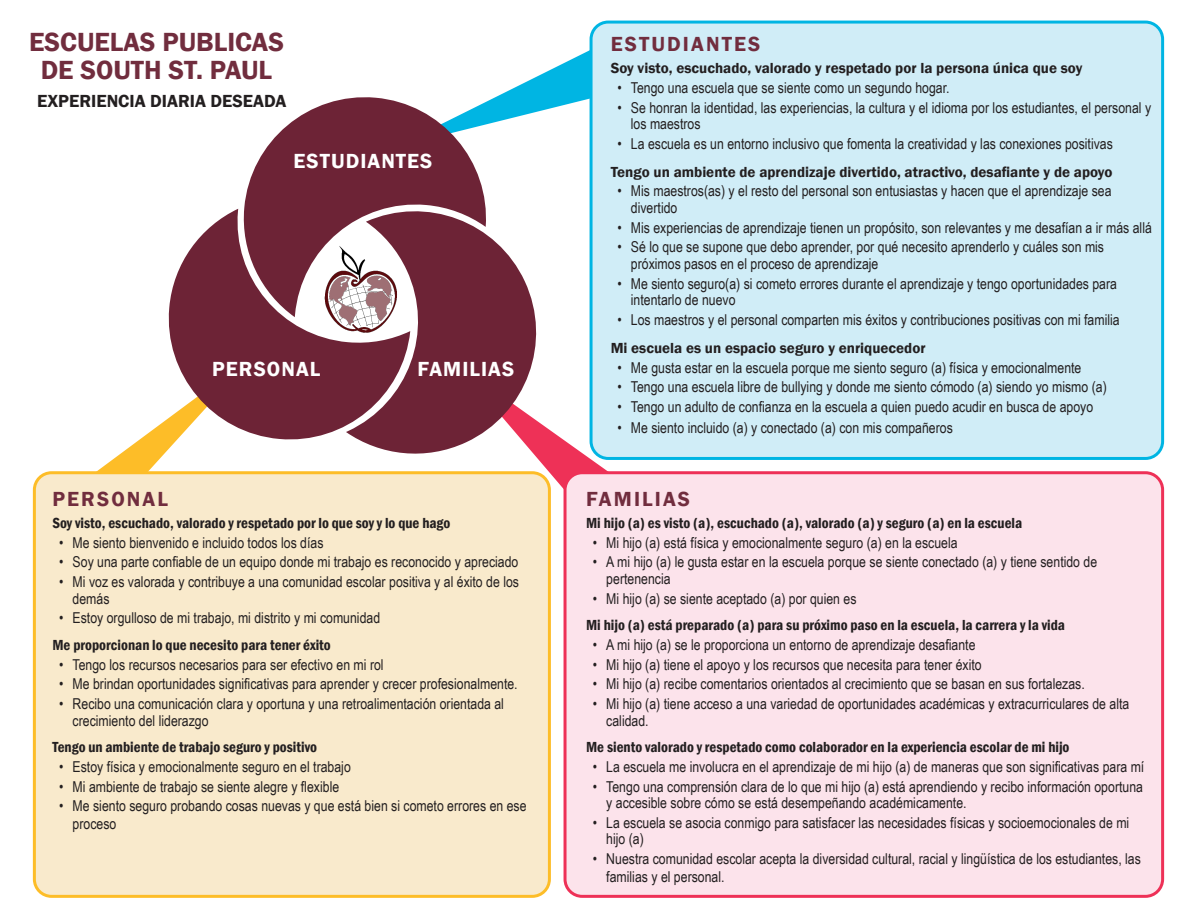
<style>
.page{position:relative;width:1188px;height:918px;background:#fff}
.page>*{position:absolute;margin:0;border:0;box-sizing:border-box;transform-origin:0 0}
.t1{font:600 27px/28.5px "Franklin Gothic";color:#712d3e;text-align:center}
.t2{font:600 21px "Franklin Gothic";letter-spacing:.05em;color:#fff}
.t3{font:600 21px "Franklin Gothic";letter-spacing:.1em;color:#712d3e}
.t4{font:600 18px "Franklin Gothic";color:#231f20}
.t5{font:15px/16.5px "Arial Narrow";color:#231f20}
.t6{font:600 condensed 15px "Franklin Gothic";color:#231f20}
.t7{font:600 15px "Franklin Gothic";color:#231f20}
</style>
<div class="page">
<svg style="left:490px;top:44px;width:100px;height:103px"></svg>
<svg style="left:97px;top:422px;width:75px;height:49px"></svg>
<svg style="left:539px;top:363px;width:68px;height:152px"></svg>
<svg style="left:244px;top:97px;width:246px;height:112px;fill:#6d2336"></svg>
<svg style="left:346px;top:195px;width:207px;height:266px;fill:#6d2336"></svg>
<svg style="left:163px;top:209px;width:247px;height:236px;fill:#6d2336"></svg>
<div style="left:591px;top:22px;width:572px;height:436px;background:#d0edf7;border-radius:17px"></div>
<div style="left:590px;top:21px;width:574px;height:439px;border:3px solid #00b5e3;border-radius:17px"></div>
<div style="left:565px;top:473px;width:598px;height:423px;background:#fce3eb;border-radius:17px"></div>
<div style="left:564px;top:471px;width:600px;height:427px;border:3px solid #ee3157;border-radius:17px"></div>
<div style="left:34px;top:473px;width:515px;height:423px;background:#f9eacc;border-radius:17px"></div>
<div style="left:33px;top:471px;width:518px;height:427px;border:3px solid #fdbd28;border-radius:17px"></div>
<img style="left:323px;top:243px;width:77px;height:93px">
<p class="t1" style="left:29px;top:28px;width:257px">ESCUELAS PUBLICAS<br>DE SOUTH ST. PAUL</p>
<p class="t3" style="left:611px;top:31px;width:151px">ESTUDIANTES</p>
<p class="t7" style="left:611px;top:59px;width:473px">Soy visto, escuchado, valorado y respetado por la persona única que soy</p>
<p class="t5" style="left:617px;top:79px;width:334px">• Tengo una escuela que se siente como un segundo hogar.</p>
<p class="t5" style="left:631px;top:98px;width:522px;text-indent:-14px">• Se honran la identidad, las experiencias, la cultura y el idioma por los estudiantes, el personal y los maestros</p>
<p class="t5" style="left:617px;top:135px;width:497px">• La escuela es un entorno inclusivo que fomenta la creatividad y las conexiones positivas</p>
<p class="t7" style="left:611px;top:162px;width:503px">Tengo un ambiente de aprendizaje divertido, atractivo, desafiante y de apoyo</p>
<p class="t5" style="left:631px;top:182px;width:482px;text-indent:-14px">• Mis maestros(as) y el resto del personal son entusiastas y hacen que el aprendizaje sea divertido</p>
<p class="t5" style="left:617px;top:219px;width:536px">• Mis experiencias de aprendizaje tienen un propósito, son relevantes y me desafían a ir más allá</p>
<p class="t5" style="left:631px;top:238px;width:475px;text-indent:-14px">• Sé lo que se supone que debo aprender, por qué necesito aprenderlo y cuáles son mis próximos pasos en el proceso de aprendizaje</p>
<p class="t5" style="left:631px;top:275px;width:488px;text-indent:-14px">• Me siento seguro(a) si cometo errores durante el aprendizaje y tengo oportunidades para intentarlo de nuevo</p>
<p class="t5" style="left:617px;top:311px;width:504px">• Los maestros y el personal comparten mis éxitos y contribuciones positivas con mi familia</p>
<p class="t7" style="left:611px;top:339px;width:316px">Mi escuela es un espacio seguro y enriquecedor</p>
<p class="t5" style="left:617px;top:359px;width:466px">• Me gusta estar en la escuela porque me siento seguro (a) física y emocionalmente</p>
<p class="t5" style="left:617px;top:378px;width:491px">• Tengo una escuela libre de bullying y donde me siento cómodo (a) siendo yo mismo (a)</p>
<p class="t5" style="left:617px;top:398px;width:477px">• Tengo un adulto de confianza en la escuela a quien puedo acudir en busca de apoyo</p>
<p class="t5" style="left:617px;top:419px;width:337px">• Me siento incluido (a) y conectado (a) con mis compañeros</p>
<p class="t4" style="left:37px;top:90px;width:251px">EXPERIENCIA DIARIA DESEADA</p>
<p class="t2" style="left:293px;top:148px;width:141px">ESTUDIANTES</p>
<p class="t2" style="left:212px;top:356px;width:110px">PERSONAL</p>
<p class="t2" style="left:418px;top:356px;width:98px">FAMILIAS</p>
<p class="t3" style="left:52px;top:486px;width:117px">PERSONAL</p>
<p class="t3" style="left:586px;top:486px;width:106px">FAMILIAS</p>
<p class="t6" style="left:586px;top:513px;width:438px">Mi hijo (a) es visto (a), escuchado (a), valorado (a) y seguro (a) en la escuela</p>
<p class="t5" style="left:593px;top:534px;width:366px">• Mi hijo (a) está física y emocionalmente seguro (a) en la escuela</p>
<p class="t5" style="left:606px;top:553px;width:492px;text-indent:-14px">• A mi hijo (a) le gusta estar en la escuela porque se siente conectado (a) y tiene sentido de pertenencia</p>
<p class="t5" style="left:593px;top:590px;width:265px">• Mi hijo (a) se siente aceptado (a) por quien es</p>
<p class="t6" style="left:586px;top:615px;width:480px">Mi hijo (a) está preparado (a) para su próximo paso en la escuela, la carrera y la vida</p>
<p class="t5" style="left:593px;top:636px;width:384px">• A mi hijo (a) se le proporciona un entorno de aprendizaje desafiante</p>
<p class="t5" style="left:593px;top:656px;width:390px">• Mi hijo (a) tiene el apoyo y los recursos que necesita para tener éxito</p>
<p class="t5" style="left:593px;top:675px;width:494px">• Mi hijo (a) recibe comentarios orientados al crecimiento que se basan en sus fortalezas.</p>
<p class="t5" style="left:606px;top:695px;width:525px;text-indent:-14px">• Mi hijo (a) tiene acceso a una variedad de oportunidades académicas y extracurriculares de alta calidad.</p>
<p class="t6" style="left:586px;top:737px;width:485px">Me siento valorado y respetado como colaborador en la experiencia escolar de mi hijo</p>
<p class="t5" style="left:593px;top:758px;width:553px">• La escuela me involucra en el aprendizaje de mi hijo (a) de maneras que son significativas para mí</p>
<p class="t5" style="left:606px;top:778px;width:538px;text-indent:-14px">• Tengo una comprensión clara de lo que mi hijo (a) está aprendiendo y recibo información oportuna y accesible sobre cómo se está desempeñando académicamente.</p>
<p class="t5" style="left:606px;top:814px;width:525px;text-indent:-14px">• La escuela se asocia conmigo para satisfacer las necesidades físicas y socioemocionales de mi hijo (a)</p>
<p class="t5" style="left:606px;top:849px;width:536px;line-height:18px;text-indent:-14px">• Nuestra comunidad escolar acepta la diversidad cultural, racial y lingüística de los estudiantes, las familias y el personal.</p>
<p class="t6" style="left:52px;top:513px;width:400px">Soy visto, escuchado, valorado y respetado por lo que soy y lo que hago</p>
<p class="t5" style="left:59px;top:534px;width:266px">• Me siento bienvenido e incluido todos los días</p>
<p class="t5" style="left:59px;top:553px;width:461px">• Soy una parte confiable de un equipo donde mi trabajo es reconocido y apreciado</p>
<p class="t5" style="left:73px;top:573px;width:448px;text-indent:-14px">• Mi voz es valorada y contribuye a una comunidad escolar positiva y al éxito de los demás</p>
<p class="t5" style="left:59px;top:609px;width:323px">• Estoy orgulloso de mi trabajo, mi distrito y mi comunidad</p>
<p class="t6" style="left:52px;top:635px;width:280px">Me proporcionan lo que necesito para tener éxito</p>
<p class="t5" style="left:59px;top:656px;width:326px">• Tengo los recursos necesarios para ser efectivo en mi rol</p>
<p class="t5" style="left:59px;top:675px;width:460px">• Me brindan oportunidades significativas para aprender y crecer profesionalmente.</p>
<p class="t5" style="left:73px;top:695px;width:433px;text-indent:-14px">• Recibo una comunicación clara y oportuna y una retroalimentación orientada al crecimiento del liderazgo</p>
<p class="t6" style="left:52px;top:737px;width:266px">Tengo un ambiente de trabajo seguro y positivo</p>
<p class="t5" style="left:59px;top:758px;width:293px">• Estoy física y emocionalmente seguro en el trabajo</p>
<p class="t5" style="left:59px;top:778px;width:282px">• Mi ambiente de trabajo se siente alegre y flexible</p>
<p class="t5" style="left:73px;top:797px;width:456px;line-height:18px;text-indent:-14px">• Me siento seguro probando cosas nuevas y que está bien si cometo errores en ese proceso</p>
</div>
